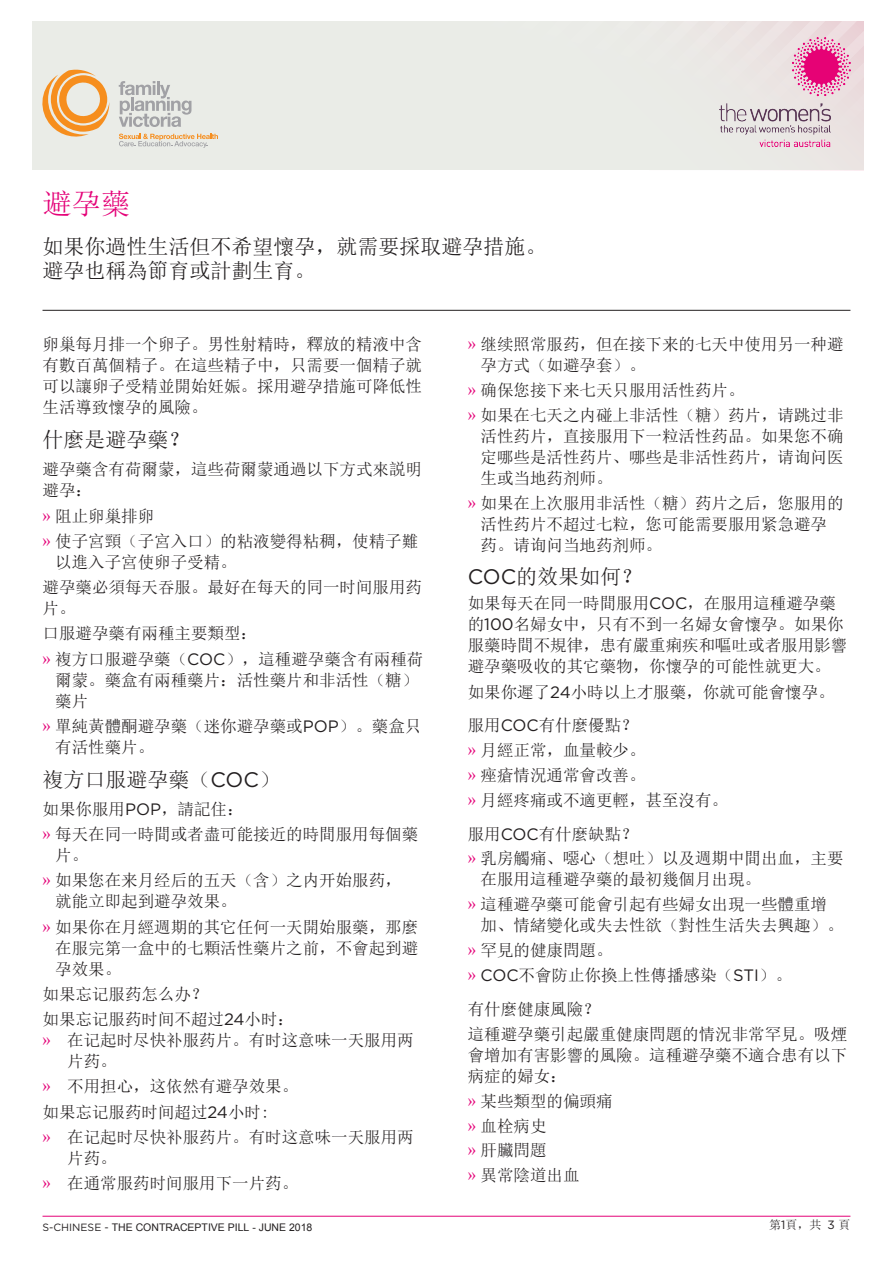
<style>
.page{position:relative;width:893px;height:1263px;background:#fff}
.page>*{position:absolute;margin:0;border:0;box-sizing:border-box;transform-origin:0 0}
.HeadA{font:29.25px "Sim Sun";color:#e40278}
.Intro{font:21px/24px "Sim Sun";color:#231f20}
.HeadB{font:21px "Sim Sun";color:#231f20}
.HeadC{font:21px "Sim Sun";color:#231f20}
.Body_Copy_1_5mm{font:16.5px/21px "Sim Sun";color:#231f20}
.Bullets{font:16.5px/21px "Sim Sun";color:#231f20;text-align:justify}
.HeadC-2{font:16.5px "Sim Sun";color:#231f20}
.t1{font:12px "Sim Sun";color:#231f20}
.t2{font:10.5px "Arial";color:#231f20}
.s1{color:#e40278}
.s2{font-family:"Gotham"}
</style>
<div class="page">
<hr style="left:43px;top:1216px;width:807px;height:1px;background:#e40278">
<div style="left:30px;top:21px;width:833px;height:149px;background:#eaece7"></div>
<img style="left:720px;top:38px;width:130px;height:108px">
<svg style="left:42px;top:70px;width:68px;height:67px"></svg>
<svg style="left:119px;top:134px;width:99px;height:14px"></svg>
<svg style="left:119px;top:81px;width:72px;height:46px"></svg>
<hr style="left:43px;top:310px;width:807px;height:1px;background:#231f20">
<p class="HeadA" style="left:43px;top:189px;width:89px">避孕藥</p>
<p class="Intro" style="left:43px;top:235px;width:505px">如果你過性生活但不希望懷孕，就需要採取避孕措施。避孕也稱為節育或計劃生育。</p>
<p class="Body_Copy_1_5mm" style="left:43px;top:334px;width:381px;text-align:justify">卵巢每月排一个卵子。男性射精時，釋放的精液中含有數百萬個精子。在這些精子中，只需要一個精子就可以讓卵子受精並開始妊娠。採用避孕措施可降低性生活導致懷孕的風險。</p>
<p class="HeadB" style="left:43px;top:429px;width:148px">什麼是避孕藥？</p>
<p class="Body_Copy_1_5mm" style="left:43px;top:459px;width:381px">避孕藥含有荷爾蒙，這些荷爾蒙通過以下方式來説明避孕：</p>
<p class="Body_Copy_1_5mm" style="left:43px;top:505px;width:113px"><span class="s1">»</span> 阻止卵巢排卵</p>
<p class="Body_Copy_1_5mm" style="left:55px;top:530px;width:364px;text-indent:-13px"><span class="s1">»</span> 使子宮頸（子宮入口）的粘液變得粘稠，使精子難以進入子宮使卵子受精。</p>
<p class="Body_Copy_1_5mm" style="left:43px;top:577px;width:381px">避孕藥必須每天吞服。最好在每天的同一时间服用药片。</p>
<p class="Body_Copy_1_5mm" style="left:43px;top:623px;width:216px">口服避孕藥有兩種主要類型：</p>
<p class="Body_Copy_1_5mm" style="left:55px;top:648px;width:370px;text-indent:-13px"><span class="s1">»</span> 複方口服避孕藥（<span class="s2">COC</span>），這種避孕藥含有兩種荷爾蒙。藥盒有兩種藥片：活性藥片和非活性（糖）藥片</p>
<p class="Body_Copy_1_5mm" style="left:55px;top:715px;width:368px;text-indent:-13px"><span class="s1">»</span> 單純黃體酮避孕藥（迷你避孕藥或<span class="s2">POP</span>）。藥盒只有活性藥片。</p>
<p class="HeadB" style="left:43px;top:768px;width:239px">複方口服避孕藥（<span class="s2">COC</span>）</p>
<p class="Body_Copy_1_5mm" style="left:43px;top:798px;width:203px">如果你服用<span class="s2">POP</span>，請記住：</p>
<p class="Body_Copy_1_5mm" style="left:55px;top:824px;width:364px;text-indent:-13px"><span class="s1">»</span> 每天在同一時間或者盡可能接近的時間服用每個藥片。</p>
<p class="Body_Copy_1_5mm" style="left:55px;top:870px;width:348px;text-indent:-13px"><span class="s1">»</span> 如果您在来月经后的五天（含）之内开始服药，就能立即起到避孕效果。</p>
<p class="Bullets" style="left:55px;top:916px;width:365px;text-indent:-13px"><span class="s1">»</span> 如果你在月經週期的其它任何一天開始服藥，那麼在服完第一盒中的七顆活性藥片之前，不會起到避孕效果。</p>
<p class="Body_Copy_1_5mm" style="left:43px;top:983px;width:167px">如果忘记服药怎么办？</p>
<p class="Body_Copy_1_5mm" style="left:43px;top:1009px;width:253px">如果忘记服药时间不超过<span class="s2">24</span>小时：</p>
<p class="Body_Copy_1_5mm" style="left:43px;top:1030px;width:373px"><span class="s1">»</span> 在记起时尽快补服药片。有时这意味一天服用两</p>
<p class="Body_Copy_1_5mm" style="left:67px;top:1051px;width:51px">片药。</p>
<p class="Body_Copy_1_5mm" style="left:43px;top:1076px;width:257px"><span class="s1">»</span> 不用担心，这依然有避孕效果。</p>
<p class="Body_Copy_1_5mm" style="left:43px;top:1101px;width:228px">如果忘记服药时间超过<span class="s2">24</span>小时:</p>
<p class="Body_Copy_1_5mm" style="left:67px;top:1126px;width:348px;text-indent:-25px"><span class="s1">»</span> 在记起时尽快补服药片。有时这意味一天服用两片药。</p>
<p class="Body_Copy_1_5mm" style="left:43px;top:1173px;width:257px"><span class="s1">»</span> 在通常服药时间服用下一片药。</p>
<p class="Body_Copy_1_5mm" style="left:480px;top:334px;width:364px;text-indent:-13px"><span class="s1">»</span> 继续照常服药，但在接下来的七天中使用另一种避孕方式（如避孕套）。</p>
<p class="Body_Copy_1_5mm" style="left:468px;top:380px;width:278px"><span class="s1">»</span> 确保您接下来七天只服用活性药片。</p>
<p class="Body_Copy_1_5mm" style="left:480px;top:404px;width:364px;text-align:justify;text-indent:-13px"><span class="s1">»</span> 如果在七天之内碰上非活性（糖）药片，请跳过非活性药片，直接服用下一粒活性药品。如果您不确定哪些是活性药片、哪些是非活性药片，请询问医生或当地药剂师。</p>
<p class="Body_Copy_1_5mm" style="left:480px;top:492px;width:364px;text-indent:-13px"><span class="s1">»</span> 如果在上次服用非活性（糖）药片之后，您服用的活性药片不超过七粒，您可能需要服用紧急避孕药。请询问当地药剂师。</p>
<p class="HeadC" style="left:468px;top:566px;width:176px"><span class="s2">COC</span>的效果如何？</p>
<p class="Body_Copy_1_5mm" style="left:468px;top:593px;width:381px">如果每天在同一時間服用<span class="s2">COC</span>，在服用這種避孕藥的<span class="s2">100</span>名婦女中，只有不到一名婦女會懷孕。如果你服藥時間不規律，患有嚴重痢疾和嘔吐或者服用影響避孕藥吸收的其它藥物，你懷孕的可能性就更大。</p>
<p class="Body_Copy_1_5mm" style="left:468px;top:681px;width:369px">如果你遲了<span class="s2">24</span>小時以上才服藥，你就可能會懷孕。</p>
<p class="HeadC-2" style="left:468px;top:717px;width:172px">服用<span class="s2">COC</span>有什麼優點？</p>
<p class="Body_Copy_1_5mm" style="left:468px;top:740px;width:179px"><span class="s1">»</span> 月經正常，血量較少。</p>
<p class="Body_Copy_1_5mm" style="left:468px;top:765px;width:179px"><span class="s1">»</span> 痤瘡情況通常會改善。</p>
<p class="Body_Copy_1_5mm" style="left:468px;top:789px;width:262px"><span class="s1">»</span> 月經疼痛或不適更輕，甚至沒有。</p>
<p class="HeadC-2" style="left:468px;top:825px;width:172px">服用<span class="s2">COC</span>有什麼缺點？</p>
<p class="Body_Copy_1_5mm" style="left:480px;top:848px;width:364px;text-indent:-13px"><span class="s1">»</span> 乳房觸痛、噁心（想吐）以及週期中間出血，主要在服用這種避孕藥的最初幾個月出現。</p>
<p class="Body_Copy_1_5mm" style="left:480px;top:894px;width:364px;text-indent:-13px"><span class="s1">»</span> 這種避孕藥可能會引起有些婦女出現一些體重增加、情緒變化或失去性欲（對性生活失去興趣）。</p>
<p class="Body_Copy_1_5mm" style="left:468px;top:940px;width:146px"><span class="s1">»</span> 罕見的健康問題。</p>
<p class="Body_Copy_1_5mm" style="left:468px;top:964px;width:326px"><span class="s1">»</span> <span class="s2">COC</span>不會防止你換上性傳播感染（<span class="s2">STI</span>）。</p>
<p class="HeadC-2" style="left:468px;top:1000px;width:133px">有什麼健康風險？</p>
<p class="Body_Copy_1_5mm" style="left:468px;top:1023px;width:381px;text-align:justify">這種避孕藥引起嚴重健康問題的情況非常罕見。吸煙會增加有害影響的風險。這種避孕藥不適合患有以下病症的婦女：</p>
<p class="Body_Copy_1_5mm" style="left:468px;top:1090px;width:146px"><span class="s1">»</span> 某些類型的偏頭痛</p>
<p class="Body_Copy_1_5mm" style="left:468px;top:1115px;width:80px"><span class="s1">»</span> 血栓病史</p>
<p class="Body_Copy_1_5mm" style="left:468px;top:1140px;width:80px"><span class="s1">»</span> 肝臟問題</p>
<p class="Body_Copy_1_5mm" style="left:468px;top:1165px;width:113px"><span class="s1">»</span> 異常陰道出血</p>
<p class="t2" style="left:43px;top:1220px;width:271px"><span class="s2">S-CHINESE -</span> THE CONTRACEPTIVE PILL - JUNE 2018</p>
<p class="t1" style="left:769px;top:1219px;width:83px">第<span class="s2">1</span>頁，共 <span class="s2">3</span> 頁</p>
</div>
